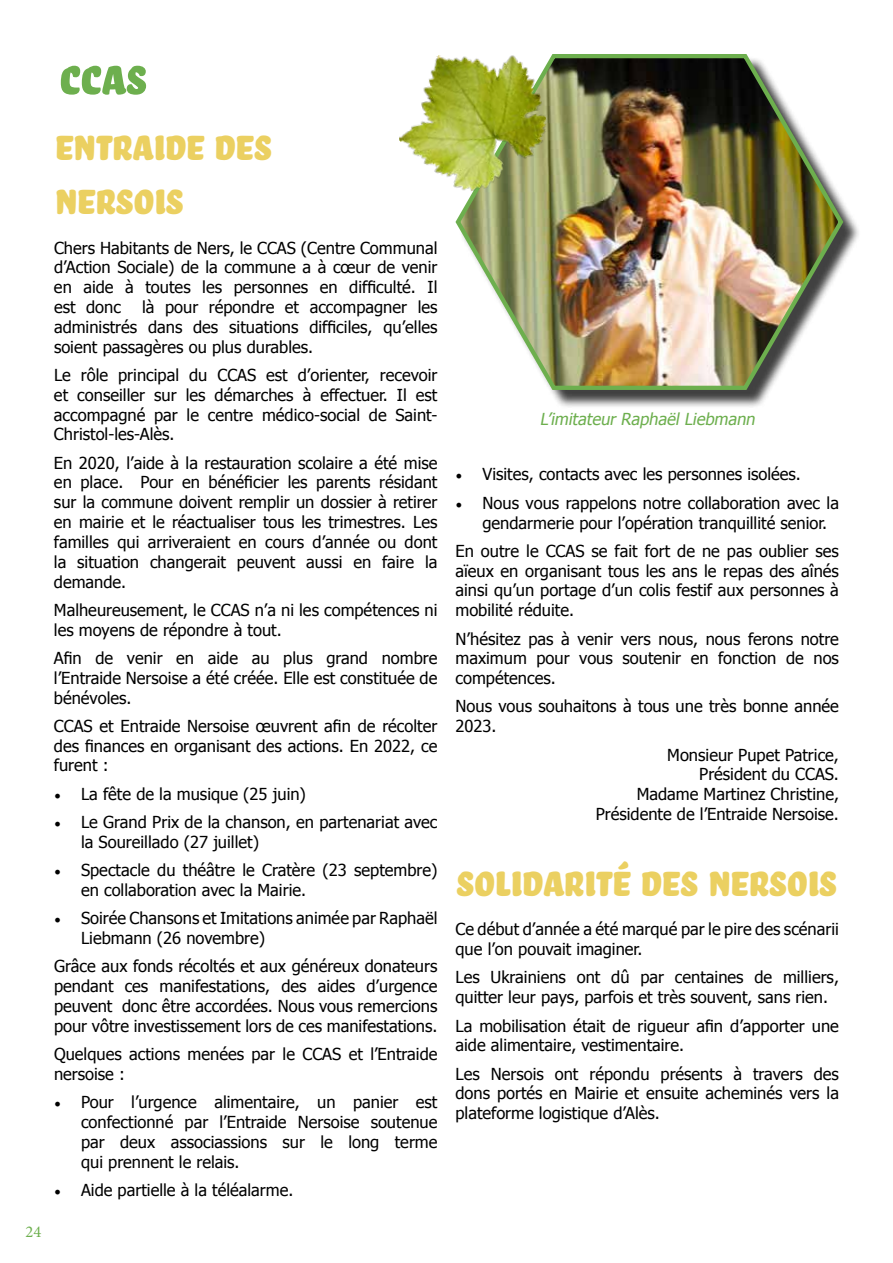
<style>
.page{position:relative;width:893px;height:1263px;background:#fff}
.page>*{position:absolute;margin:0;border:0;box-sizing:border-box;transform-origin:0 0}
.t1{font:52.5px "Bello Caps Pro";color:#6daf4e}
.t2{font:45px/54px "Bello Caps Pro";color:#ebd061}
.t3{font:16.5px/19.8px "Tahoma";color:#000;text-align:justify}
.t4{font:italic 16.5px "Tahoma";color:#6daf4e}
.t5{font:16.5px "Minion Pro";color:#6daf4e}
.s1{font-family:"Minion Pro";font-size:18px}
</style>
<div class="page">
<div style="left:459px;top:56px;width:402px;height:352px;background:#000;opacity:.75"></div>
<img style="left:455px;top:54px;width:391px;height:338px">
<img style="left:399px;top:54px;width:159px;height:151px">
<h1 class="t1" style="left:58px;top:48px;width:89px">CCAS</h1>
<p class="t5" style="left:26px;top:1220px;width:17px">24</p>
<h2 class="t2" style="left:54px;top:119px;width:219px">Entraide des<br>Nersois</h2>
<p class="t3" style="left:54px;top:237px;width:385px">Chers Habitants de Ners, le CCAS (Centre Communal d’Action Sociale) de la commune a à cœur de venir en aide à toutes les personnes en difficulté. Il est donc</p>
<p class="t3" style="left:54px;top:296px;width:385px;text-indent:88px">là pour répondre et accompagner les administrés dans des situations difficiles, qu’elles soient passagères ou plus durables.</p>
<p class="t3" style="left:54px;top:364px;width:385px">Le rôle principal du CCAS est d’orienter, recevoir et conseiller sur les démarches à effectuer. Il est accompagné par le centre médico-social de Saint-Christol-les-Alès.</p>
<p class="t3" style="left:54px;top:452px;width:385px">En 2020, l’aide à la restauration scolaire a été mise en place. Pour en bénéficier les parents résidant sur la commune doivent remplir un dossier à retirer en mairie et le réactualiser tous les trimestres. Les familles qui arriveraient en cours d’année ou dont la situation changerait peuvent aussi en faire la demande.</p>
<p class="t3" style="left:54px;top:599px;width:385px">Malheureusement, le CCAS n’a ni les compétences ni les moyens de répondre à tout.</p>
<p class="t3" style="left:54px;top:647px;width:385px">Afin de venir en aide au plus grand nombre l’Entraide Nersoise a été créée. Elle est constituée de bénévoles.</p>
<p class="t3" style="left:54px;top:715px;width:385px">CCAS et Entraide Nersoise œuvrent afin de récolter des finances en organisant des actions. En 2022, ce furent :</p>
<p class="t3" style="left:54px;top:783px;width:253px"><span class="s1">•</span> La fête de la musique (25 juin)</p>
<p class="t3" style="left:81px;top:811px;width:358px;text-indent:-27px"><span class="s1">•</span> Le Grand Prix de la chanson, en partenariat avec la Soureillado (27 juillet)</p>
<p class="t3" style="left:81px;top:859px;width:358px;text-indent:-27px"><span class="s1">•</span> Spectacle du théâtre le Cratère (23 septembre) en collaboration avec la Mairie.</p>
<p class="t3" style="left:81px;top:908px;width:358px;text-indent:-27px"><span class="s1">•</span> Soirée Chansons et Imitations animée par Raphaël<br>Liebmann (26 novembre)</p>
<p class="t3" style="left:54px;top:956px;width:385px">Grâce aux fonds récoltés et aux généreux donateurs pendant ces manifestations, des aides d’urgence peuvent donc être accordées. Nous vous remercions pour vôtre investissement lors de ces manifestations.</p>
<p class="t3" style="left:54px;top:1043px;width:385px">Quelques actions menées par le CCAS et l’Entraide nersoise :</p>
<p class="t3" style="left:81px;top:1091px;width:358px;text-indent:-27px"><span class="s1">•</span> Pour l’urgence alimentaire, un panier est confectionné par l’Entraide Nersoise soutenue par deux associassions sur le long terme qui prennent le relais.</p>
<p class="t3" style="left:54px;top:1179px;width:241px"><span class="s1">•</span> Aide partielle à la téléalarme.</p>
<p class="t4" style="left:540px;top:408px;width:220px">L’imitateur Raphaël Liebmann</p>
<p class="t3" style="left:455px;top:464px;width:347px"><span class="s1">•</span> Visites, contacts avec les personnes isolées.</p>
<p class="t3" style="left:482px;top:492px;width:358px;text-indent:-27px"><span class="s1">•</span> Nous vous rappelons notre collaboration avec la gendarmerie pour l’opération tranquillité senior.</p>
<p class="t3" style="left:455px;top:540px;width:385px">En outre le CCAS se fait fort de ne pas oublier ses aïeux en organisant tous les ans le repas des aînés ainsi qu’un portage d’un colis festif aux personnes à mobilité réduite.</p>
<p class="t3" style="left:455px;top:628px;width:385px">N’hésitez pas à venir vers nous, nous ferons notre maximum pour vous soutenir en fonction de nos compétences.</p>
<p class="t3" style="left:455px;top:696px;width:385px">Nous vous souhaitons à tous une très bonne année<br>2023.</p>
<p class="t3" style="left:596px;top:744px;width:245px;text-align:right">Monsieur Pupet Patrice,<br>Président du CCAS.<br>Madame Martinez Christine,<br>Présidente de l’Entraide Nersoise.</p>
<h2 class="t2" style="left:455px;top:855px;width:382px">Solidarité des Nersois</h2>
<p class="t3" style="left:455px;top:919px;width:385px">Ce début d’année a été marqué par le pire des scénarii que l’on pouvait imaginer.</p>
<p class="t3" style="left:455px;top:967px;width:385px">Les Ukrainiens ont dû par centaines de milliers, quitter leur pays, parfois et très souvent, sans rien.</p>
<p class="t3" style="left:455px;top:1015px;width:385px">La mobilisation était de rigueur afin d’apporter une aide alimentaire, vestimentaire.</p>
<p class="t3" style="left:455px;top:1063px;width:385px">Les Nersois ont répondu présents à travers des dons portés en Mairie et ensuite acheminés vers la plateforme logistique d’Alès.</p>
</div>
